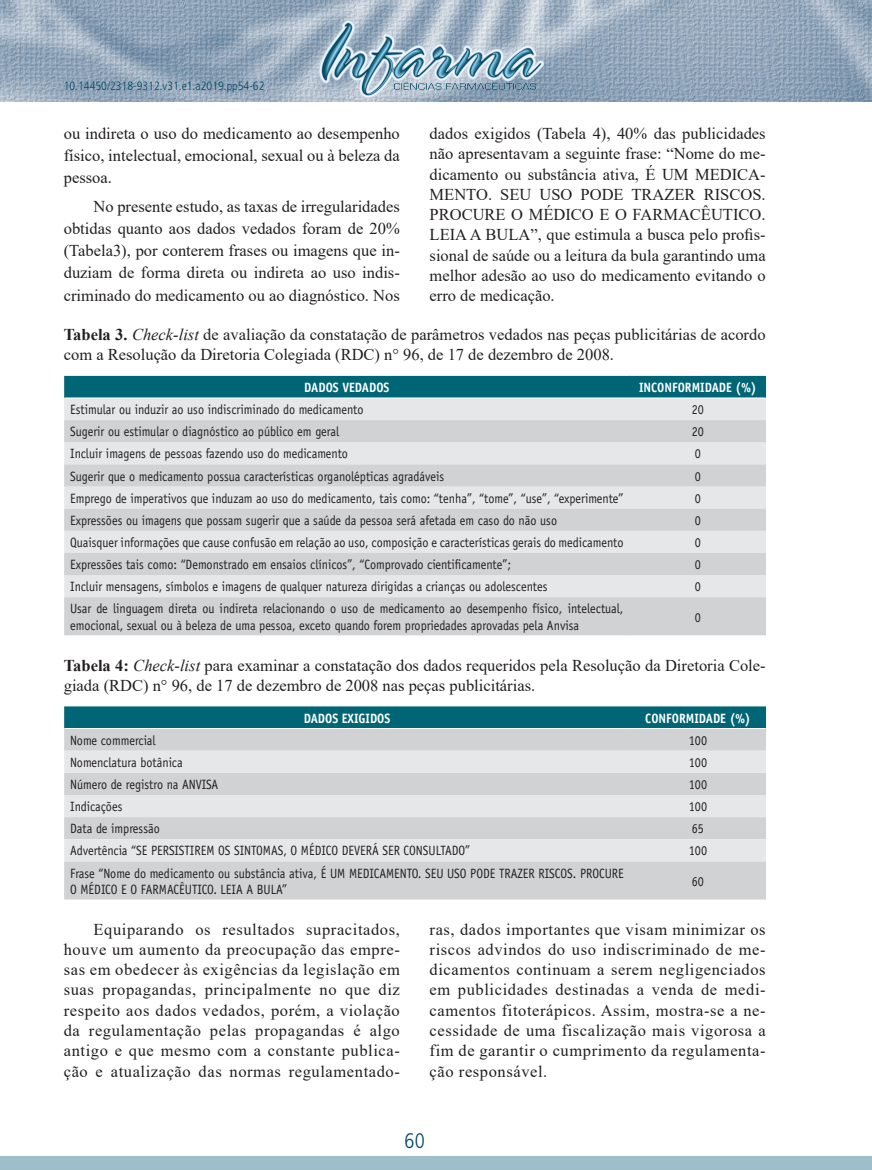
<style>
.page{position:relative;width:872px;height:1170px;background:#fff}
.page>*{position:absolute;margin:0;border:0;box-sizing:border-box;transform-origin:0 0}
.t1{font:300 condensed 21px "Frutiger";color:#004766}
.t2{font:16.5px/20.2px "Times New Roman";color:#231f20;text-align:justify}
.t3{font:13.5px/16.5px "Officina Sans";color:#231f20;scale:.9 1}
.t4{font:700 13.5px "Officina Sans";color:#fff;scale:.9 1}
.t5{font:300 condensed 12px "Frutiger";color:#004766}
.s1{font-weight:700}
.s2{font-style:italic}
</style>
<div class="page">
<img style="left:0;top:0;width:872px;height:101px">
<div style="left:0;top:1155px;width:872px;height:14px;background:#9ebfc9"></div>
<img style="left:319px;top:20px;width:225px;height:77px">
<div style="left:64px;top:376px;width:702px;height:22px;background:#006675"></div>
<div style="left:64px;top:398px;width:702px;height:22px;background:#e6e7e9"></div>
<svg style="left:64px;top:420px;width:702px;height:215px;background:#d9dadc"></svg>
<hr style="left:65px;top:397px;width:564px;height:1px;background:#fff">
<hr style="left:629px;top:397px;width:136px;height:1px;background:#fff">
<div style="left:64px;top:706px;width:702px;height:22px;background:#006675"></div>
<div style="left:64px;top:728px;width:702px;height:171px;background:#d1d2d4"></div>
<svg style="left:64px;top:750px;width:702px;height:111px;background:#dddee0"></svg>
<hr style="left:65px;top:728px;width:565px;height:1px;background:#fff">
<hr style="left:630px;top:728px;width:135px;height:1px;background:#fff">
<p class="t5" style="left:64px;top:79px;width:202px">10.14450/2318-9312.v31.e1.a2019.pp54-62</p>
<p class="t2" style="left:64px;top:122px;width:337px;line-height:22.2px">ou indireta o uso do medicamento ao desempenho físico, intelectual, emocional, sexual ou à beleza da pessoa.</p>
<p class="t2" style="left:64px;top:195px;width:337px;line-height:22.2px;text-indent:30px">No presente estudo, as taxas de irregularidades obtidas quanto aos dados vedados foram de 20% (Tabela3), por conterem frases ou imagens que in&shy;duziam de forma direta ou indireta ao uso indis&shy;criminado do medicamento ou ao diagnóstico. Nos</p>
<p class="t2" style="left:429px;top:123px;width:337px">dados exigidos (Tabela 4), 40% das publicidades não apresentavam a seguinte frase: “Nome do me&shy;dicamento ou substância ativa, É UM MEDICA-MENTO. SEU USO PODE TRAZER RISCOS.<br>PROCURE O MÉDICO E O FARMACÊUTICO.<br>LEIA A BULA”, que estimula a busca pelo profis&shy;sional de saúde ou a leitura da bula garantindo uma melhor adesão ao uso do medicamento evitando o erro de medicação.</p>
<p class="t2" style="left:64px;top:324px;width:703px"><span class="s1">Tabela 3.</span> <span class="s2">Check-list</span> de avaliação da constatação de parâmetros vedados nas peças publicitárias de acordo com a Resolução da Diretoria Colegiada (RDC) n° 96, de 17 de dezembro de 2008.</p>
<p class="t4" style="left:304px;top:379px;width:96px">DADOS VEDADOS</p>
<p class="t4" style="left:639px;top:379px;width:132px">INCONFORMIDADE (%)</p>
<p class="t3" style="left:70px;top:401px;width:327px">Estimular ou induzir ao uso indiscriminado do medicamento</p>
<p class="t3" style="left:691px;top:401px;width:15px">20</p>
<p class="t3" style="left:70px;top:423px;width:300px">Sugerir ou estimular o diagnóstico ao público em geral</p>
<p class="t3" style="left:691px;top:423px;width:15px">20</p>
<p class="t3" style="left:70px;top:445px;width:310px">Incluir imagens de pessoas fazendo uso do medicamento</p>
<p class="t3" style="left:694px;top:445px;width:8px">0</p>
<p class="t3" style="left:70px;top:467px;width:417px">Sugerir que o medicamento possua características organolépticas agradáveis</p>
<p class="t3" style="left:694px;top:467px;width:8px">0</p>
<p class="t3" style="left:70px;top:490px;width:616px">Emprego de imperativos que induzam ao uso do medicamento, tais como: “tenha”, “tome”, “use”, “experimente”</p>
<p class="t3" style="left:694px;top:490px;width:8px">0</p>
<p class="t3" style="left:70px;top:512px;width:542px">Expressões ou imagens que possam sugerir que a saúde da pessoa será afetada em caso do não uso</p>
<p class="t3" style="left:694px;top:512px;width:8px">0</p>
<p class="t3" style="left:70px;top:534px;width:616px">Quaisquer informações que cause confusão em relação ao uso, composição e características gerais do medicamento</p>
<p class="t3" style="left:694px;top:534px;width:8px">0</p>
<p class="t3" style="left:70px;top:556px;width:491px">Expressões tais como: “Demonstrado em ensaios clínicos”, “Comprovado cientificamente”;</p>
<p class="t3" style="left:694px;top:556px;width:8px">0</p>
<p class="t3" style="left:70px;top:578px;width:532px">Incluir mensagens, símbolos e imagens de qualquer natureza dirigidas a crianças ou adolescentes</p>
<p class="t3" style="left:694px;top:578px;width:8px">0</p>
<p class="t3" style="left:70px;top:600px;width:616px">Usar de linguagem direta ou indireta relacionando o uso de medicamento ao desempenho físico, intelectual, emocional, sexual ou à beleza de uma pessoa, exceto quando forem propriedades aprovadas pela Anvisa</p>
<p class="t3" style="left:694px;top:608px;width:8px">0</p>
<p class="t2" style="left:64px;top:654px;width:703px"><span class="s1">Tabela 4:</span> <span class="s2">Check-list</span> para examinar a constatação dos dados requeridos pela Resolução da Diretoria Cole&shy;giada (RDC) n° 96, de 17 de dezembro de 2008 nas peças publicitárias.</p>
<p class="t4" style="left:304px;top:709px;width:98px">DADOS EXIGIDOS</p>
<p class="t4" style="left:645px;top:709px;width:119px">CONFORMIDADE (%)</p>
<p class="t3" style="left:70px;top:731px;width:97px">Nome commercial</p>
<p class="t3" style="left:689px;top:731px;width:22px">100</p>
<p class="t3" style="left:70px;top:754px;width:127px">Nomenclatura botânica</p>
<p class="t3" style="left:689px;top:754px;width:22px">100</p>
<p class="t3" style="left:70px;top:776px;width:166px">Número de registro na ANVISA</p>
<p class="t3" style="left:689px;top:776px;width:22px">100</p>
<p class="t3" style="left:70px;top:798px;width:60px">Indicações</p>
<p class="t3" style="left:689px;top:798px;width:22px">100</p>
<p class="t3" style="left:70px;top:820px;width:101px">Data de impressão</p>
<p class="t3" style="left:692px;top:820px;width:15px">65</p>
<p class="t3" style="left:70px;top:842px;width:446px">Advertência “SE PERSISTIREM OS SINTOMAS, O MÉDICO DEVERÁ SER CONSULTADO”</p>
<p class="t3" style="left:689px;top:842px;width:22px">100</p>
<p class="t3" style="left:70px;top:864px;width:617px">Frase “Nome do medicamento ou substância ativa, É UM MEDICAMENTO. SEU USO PODE TRAZER RISCOS. PROCURE<br>O MÉDICO E O FARMACÊUTICO. LEIA A BULA”</p>
<p class="t3" style="left:692px;top:872px;width:15px">60</p>
<p class="t2" style="left:64px;top:918px;width:337px;text-indent:30px">Equiparando os resultados supracitados, houve um aumento da preocupação das empre&shy;sas em obedecer às exigências da legislação em suas propagandas, principalmente no que diz respeito aos dados vedados, porém, a violação da regulamentação pelas propagandas é algo antigo e que mesmo com a constante publica&shy;ção e atualização das normas regulamentado-</p>
<p class="t2" style="left:429px;top:918px;width:337px">ras, dados importantes que visam minimizar os riscos advindos do uso indiscriminado de me&shy;dicamentos continuam a serem negligenciados em publicidades destinadas a venda de medi&shy;camentos fitoterápicos. Assim, mostra-se a ne&shy;cessidade de uma fiscalização mais vigorosa a fim de garantir o cumprimento da regulamenta&shy;ção responsável.</p>
<p class="t1" style="left:404px;top:1128px;width:22px">60</p>
</div>
